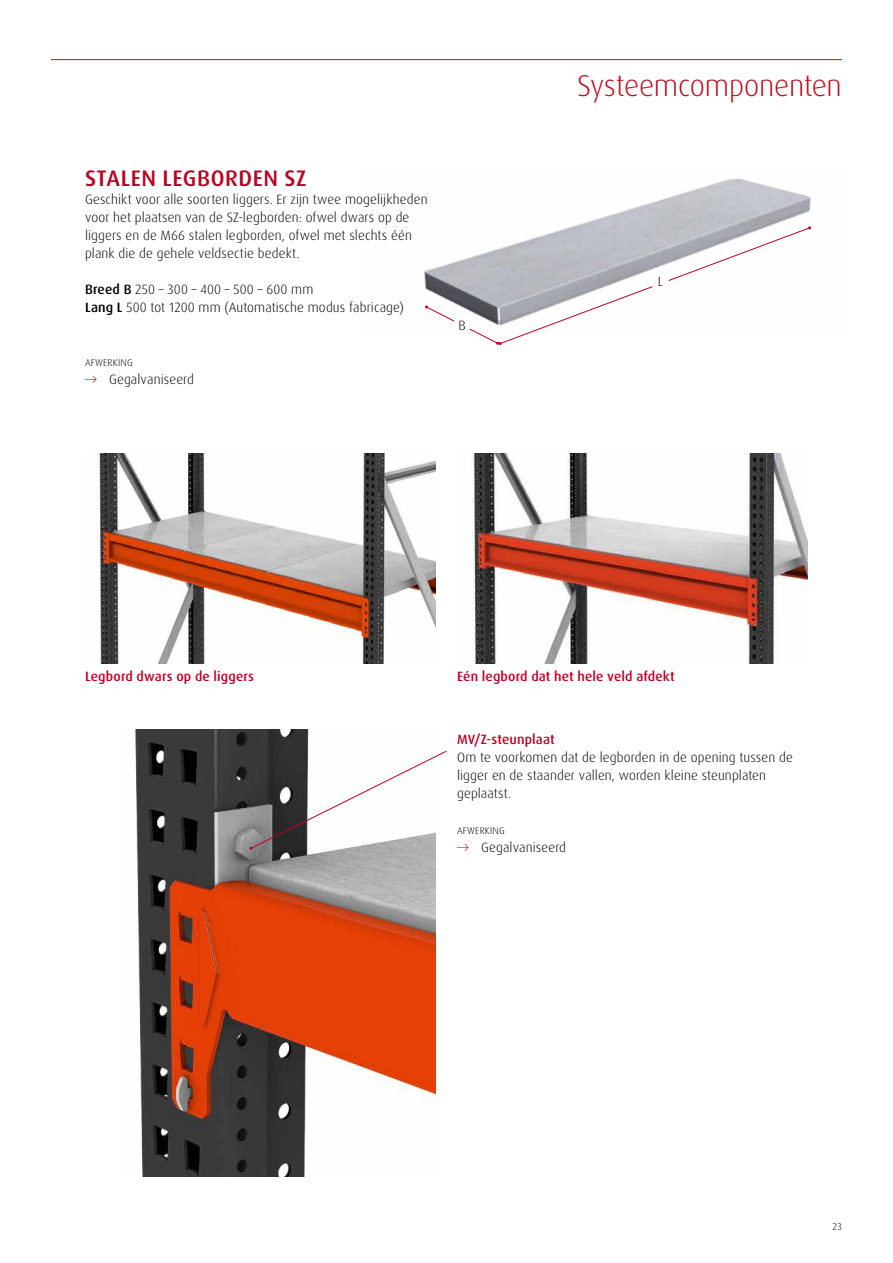
<style>
.page{position:relative;width:893px;height:1263px;background:#fff}
.page>*{position:absolute;margin:0;border:0;box-sizing:border-box;transform-origin:0 0}
.t1{font:300 30px "Dax Pro";letter-spacing:-.01em;color:#b80f1f}
.t2{font:500 22.5px "Dax Pro";letter-spacing:.02em;color:#b80325}
.t3{font:300 13.5px/18px "Dax Pro";letter-spacing:.01em;color:#000}
.t4{font:500 13.5px "Dax Pro";letter-spacing:.01em;color:#b80325}
.t5{font:300 9.75px "Dax Pro";letter-spacing:.02em;color:#000}
.s1{font-weight:500}
.s2{color:#b80325}
</style>
<div class="page">
<hr style="left:51px;top:59px;width:791px;height:1px;background:#b80f1f">
<img style="left:97px;top:453px;width:339px;height:210px">
<img style="left:469px;top:453px;width:339px;height:210px">
<img style="left:135px;top:730px;width:301px;height:446px">
<img style="left:424px;top:178px;width:388px;height:107px">
<svg style="left:425px;top:226px;width:386px;height:119px"></svg>
<svg style="left:250px;top:750px;width:197px;height:100px"></svg>
<h2 class="t2" style="left:85px;top:164px;width:223px">STALEN LEGBORDEN SZ</h2>
<p class="t3" style="left:85px;top:190px;width:344px">Geschikt voor alle soorten liggers. Er zijn twee mogelijkheden voor het plaatsen van de SZ-legborden: ofwel dwars op de liggers en de M66 stalen legborden, ofwel met slechts één plank die de gehele veldsectie bedekt.</p>
<p class="t3" style="left:85px;top:280px;width:320px"><span class="s1">Breed B</span> 250 – 300 – 400 – 500 – 600 mm<br><span class="s1">Lang L</span> 500 tot 1200 mm (Automatische modus fabricage)</p>
<p class="t5" style="left:85px;top:356px;width:49px">AFWERKING</p>
<p class="t3" style="left:85px;top:370px;width:110px"><span class="s2">→</span> Gegalvaniseerd</p>
<p class="t3" style="left:458px;top:316px;width:9px">B</p>
<h1 class="t1" style="left:577px;top:66px;width:266px">Systeemcomponenten</h1>
<p class="t3" style="left:658px;top:273px;width:7px">L</p>
<p class="t4" style="left:85px;top:668px;width:170px">Legbord dwars op de liggers</p>
<p class="t4" style="left:457px;top:668px;width:219px">Eén legbord dat het hele veld afdekt</p>
<p class="t4" style="left:457px;top:731px;width:99px">MV/Z-steunplaat</p>
<p class="t3" style="left:457px;top:748px;width:337px">Om te voorkomen dat de legborden in de opening tussen de ligger en de staander vallen, worden kleine steunplaten geplaatst.</p>
<p class="t5" style="left:457px;top:824px;width:49px">AFWERKING</p>
<p class="t3" style="left:457px;top:838px;width:110px"><span class="s2">→</span> Gegalvaniseerd</p>
<p class="t5" style="left:832px;top:1220px;width:11px">23</p>
</div>
